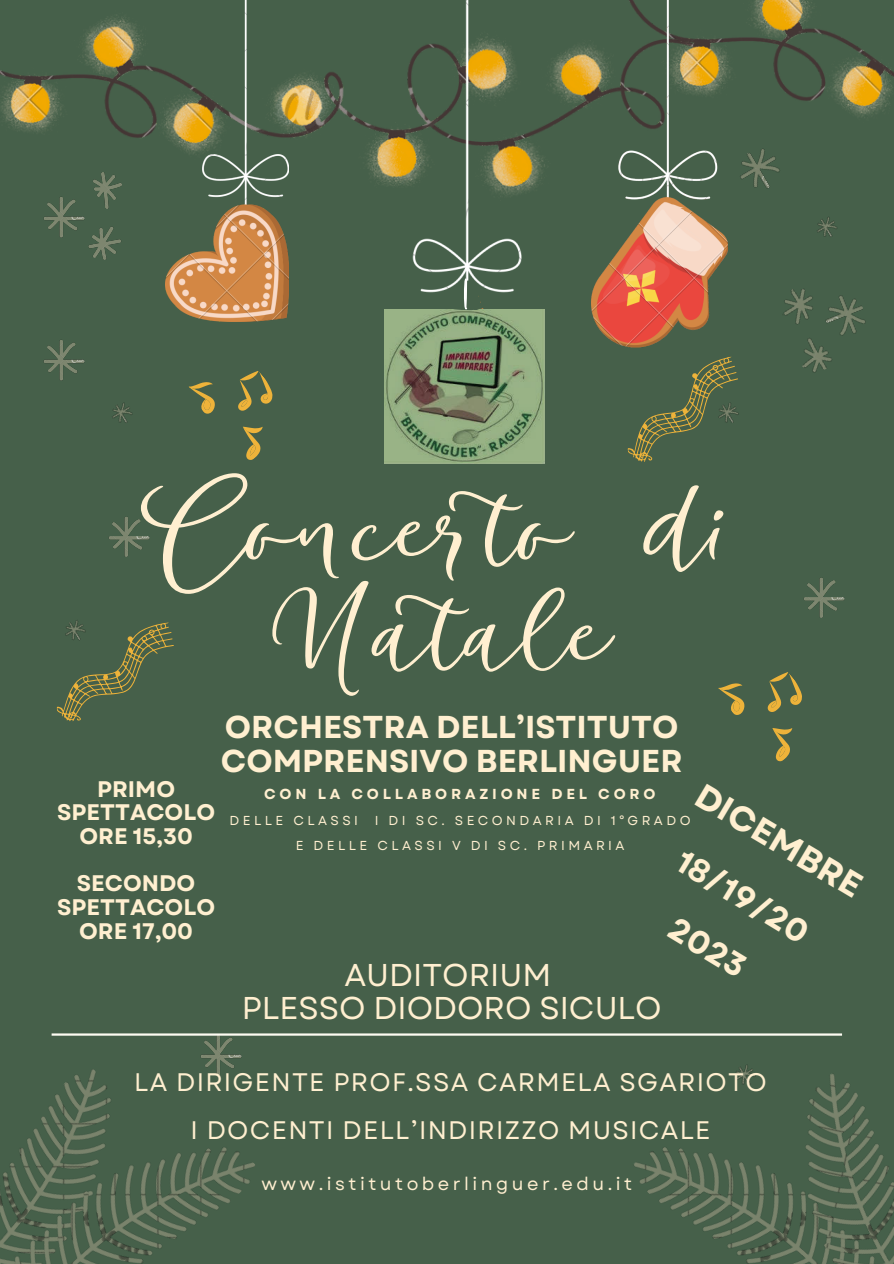
<style>
.page{position:relative;width:894px;height:1264px;background:#fff}
.page>*{position:absolute;margin:0;border:0;box-sizing:border-box;transform-origin:0 0}
.t1{font:125.7px/103.8px "Un Jour Merveilleux";color:#ffefd0;text-align:center}
.t2{font:700 34.5px "Garet";color:#ffefd0}
.t3{font:700 32.25px "Garet";color:#ffefd0}
.t4{font:700 31.65px/34px "Garet";color:#ffefd0}
.t5{font:31.5px "Garet";color:#ffefd0}
.t6{font:25.35px "Garet";letter-spacing:.05em;color:#ffefd0}
.t7{font:700 22.5px/23.7px "Garet";color:#ffefd0;text-align:center}
.t8{font:18px "Garet";letter-spacing:.195em;color:#ffefd0}
.t9{font:700 14.4px "Garet";letter-spacing:.265em;color:#ffefd0}
.t10{font:12.9px "Garet";letter-spacing:.265em;color:#ffefd0}
</style>
<div class="page">
<div style="left:0;top:0;width:893px;height:1263px;background:#46604a"></div>
<img style="left:44px;top:202px;width:77px;height:58px">
<img style="left:784px;top:289px;width:82px;height:84px">
<img style="left:44px;top:340px;width:41px;height:41px">
<img style="left:804px;top:578px;width:41px;height:40px">
<img style="left:200px;top:1035px;width:42px;height:41px">
<img style="left:109px;top:517px;width:41px;height:40px">
<img style="left:740px;top:165px;width:39px;height:24px">
<img style="left:817px;top:217px;width:20px;height:20px">
<img style="left:112px;top:402px;width:20px;height:21px">
<img style="left:735px;top:1065px;width:12px;height:18px">
<hr style="left:52px;top:1033px;width:789px;height:2px;background:#fefcf3">
<img style="left:0;top:15px;width:591px;height:187px">
<img style="left:727px;top:0;width:166px;height:165px">
<img style="left:389px;top:0;width:151px;height:293px">
<img style="left:591px;top:0;width:136px;height:347px">
<img style="left:165px;top:0;width:123px;height:322px">
<img style="left:64px;top:1069px;width:43px;height:20px">
<img style="left:634px;top:1147px;width:109px;height:108px">
<img style="left:0;top:1089px;width:255px;height:174px">
<img style="left:743px;top:1068px;width:150px;height:195px">
<img style="left:384px;top:309px;width:160px;height:155px">
<svg style="left:447px;top:278px;width:38px;height:33px"></svg>
<svg style="left:238px;top:371px;width:35px;height:89px"></svg>
<svg style="left:188px;top:382px;width:27px;height:32px"></svg>
<svg style="left:627px;top:356px;width:112px;height:106px"></svg>
<svg style="left:767px;top:672px;width:35px;height:90px"></svg>
<svg style="left:718px;top:683px;width:27px;height:32px"></svg>
<svg style="left:56px;top:622px;width:118px;height:99px"></svg>
<p class="t1" style="left:151px;top:472px;width:592px">Concerto di<br>Natale</p>
<p class="t7" style="left:57px;top:777px;width:159px">PRIMO<br>SPETTACOLO<br>ORE 15,30</p>
<p class="t7" style="left:57px;top:871px;width:159px">SECONDO<br>SPETTACOLO<br>ORE 17,00</p>
<p class="t4" style="left:221px;top:710px;width:463px">ORCHESTRA DELL’ISTITUTO<br>COMPRENSIVO BERLINGUER</p>
<p class="t2" style="left:711px;top:770px;width:189px;rotate:31deg">DICEMBRE</p>
<p class="t9" style="left:264px;top:783px;width:393px">CON LA COLLABORAZIONE DEL CORO</p>
<p class="t10" style="left:229px;top:811px;width:130px">DELLE CLASSI</p>
<p class="t10" style="left:374px;top:811px;width:317px">I DI SC. SECONDARIA DI 1°GRADO</p>
<p class="t10" style="left:295px;top:835px;width:330px">E DELLE CLASSI V DI SC. PRIMARIA</p>
<p class="t3" style="left:691px;top:838px;width:150px;rotate:31deg">18/19/20</p>
<p class="t3" style="left:683px;top:905px;width:86px;rotate:31deg">2023</p>
<p class="t5" style="left:344px;top:952px;width:208px">AUDITORIUM</p>
<p class="t5" style="left:241px;top:985px;width:421px">PLESSO DIODORO SICULO</p>
<p class="t6" style="left:134px;top:1063px;width:633px">LA DIRIGENTE PROF.SSA CARMELA SGARIOTO</p>
<p class="t6" style="left:190px;top:1111px;width:521px">I DOCENTI DELL’INDIRIZZO MUSICALE</p>
<p class="t8" style="left:261px;top:1170px;width:372px">www.istitutoberlinguer.edu.it</p>
</div>
